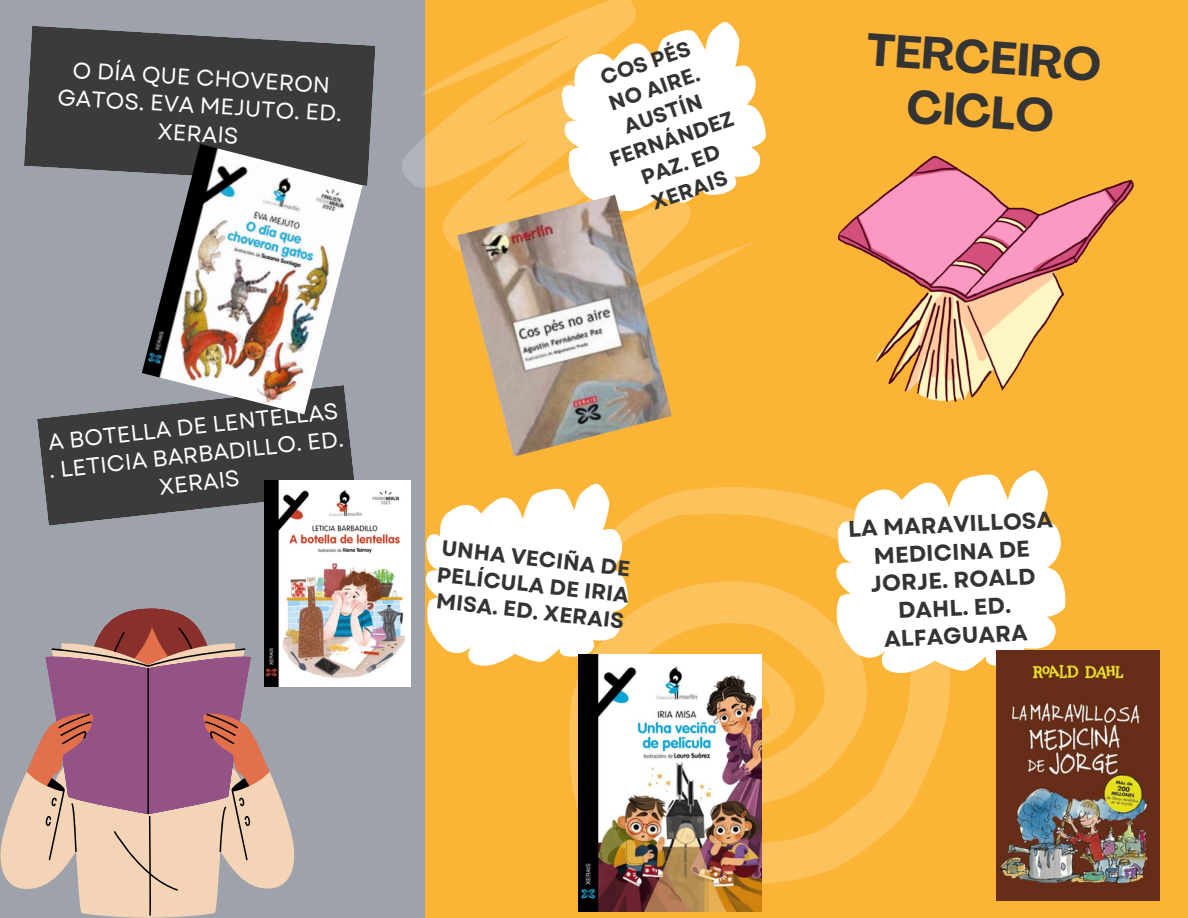
<style>
.page{position:relative;width:1188px;height:918px;background:#fcb436}
.page>*{position:absolute;margin:0;border:0;box-sizing:border-box;transform-origin:0 0}
.t1{font:700 45px/54px "Agrandir";color:#343434;text-align:center}
.t2{font:700 22.65px/27.9px "Garet";color:#343434;text-align:center}
.t3{font:22.5px/28.2px "Garet";color:#fff;text-align:center}
.t4{font:700 21.6px "Garet";color:#343434}
.t5{font:700 21.15px/27px "Garet";color:#343434;text-align:center}
</style>
<div class="page">
<div style="left:0;top:0;width:424px;height:918px;background:#9ea2ab"></div>
<svg style="left:569px;top:487px;width:381px;height:397px"></svg>
<svg style="left:822px;top:470px;width:244px;height:216px;fill:#fff"></svg>
<svg style="left:424px;top:480px;width:214px;height:198px;fill:#fff"></svg>
<svg style="left:756px;top:108px;width:10px;height:63px"></svg>
<svg style="left:402px;top:0;width:354px;height:336px"></svg>
<svg style="left:24px;top:26px;width:352px;height:160px;background:#494a4b"></svg>
<svg style="left:37px;top:407px;width:319px;height:119px;background:#48494a"></svg>
<svg style="left:0;top:686px;width:300px;height:232px"></svg>
<svg style="left:27px;top:608px;width:243px;height:206px"></svg>
<svg style="left:45px;top:627px;width:205px;height:289px;background:#b68690"></svg>
<img style="left:839px;top:156px;width:294px;height:246px">
<img style="left:996px;top:650px;width:164px;height:250px">
<img style="left:457px;top:195px;width:215px;height:262px">
<img style="left:578px;top:654px;width:184px;height:258px">
<img style="left:142px;top:144px;width:221px;height:270px">
<img style="left:265px;top:481px;width:146px;height:205px">
<p class="t3" style="left:60px;top:56px;width:287px;rotate:3deg">O DÍA QUE CHOVERON<br>GATOS. EVA MEJUTO. ED.<br>XERAIS</p>
<p class="t3" style="left:44px;top:428px;width:298px;rotate:-6deg">A BOTELLA DE LENTELLAS . LETICIA BARBADILLO. ED.<br>XERAIS</p>
<p class="t5" style="left:580px;top:71px;width:131px;rotate:-19deg">COS PÉS<br>NO AIRE.<br>AUSTÍN<br>FERNÁNDEZ<br>PAZ. ED<br>XERAIS</p>
<p class="t4" style="left:443px;top:533px;width:191px;rotate:6deg">UNHA VECIÑA DE</p>
<p class="t4" style="left:438px;top:586px;width:190px;rotate:6deg">MISA. ED. XERAIS</p>
<p class="t4" style="left:438px;top:559px;width:195px;rotate:6deg">PELÍCULA DE IRIA</p>
<p class="t1" style="left:869px;top:27px;width:236px;rotate:4deg">TERCEIRO<br>CICLO</p>
<p class="t2" style="left:847px;top:516px;width:207px;rotate:-3deg">LA MARAVILLOSA<br>MEDICINA DE<br>JORJE. ROALD<br>DAHL. ED.<br>ALFAGUARA</p>
</div>
